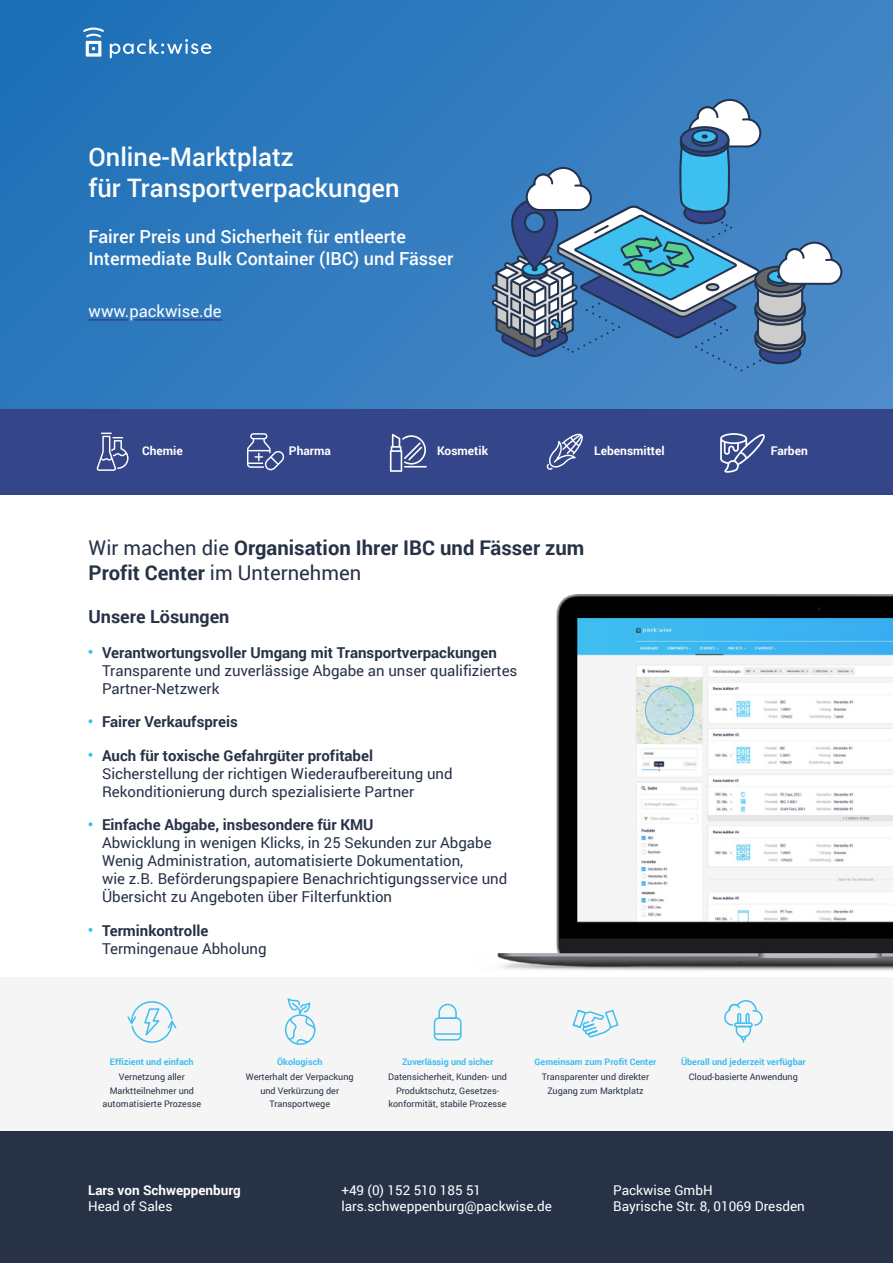
<style>
.page{position:relative;width:893px;height:1263px;background:#fff}
.page>*{position:absolute;margin:0;border:0;box-sizing:border-box;transform-origin:0 0}
.t1{font:500 25.5px/30.6px "Roboto";color:#fff}
.t2{font:700 20.25px/24.3px "Roboto";color:#273247}
.t3{font:500 18px/21.6px "Roboto";color:#fff}
.t4{font:700 18px "Roboto";color:#273247}
.t5{font:16.5px "Roboto";color:#fff}
.t6{font:15px/18px "Roboto";color:#273247}
.t7{font:700 15px "Roboto";color:#273247}
.t8{font:13.5px/16.2px "Roboto";color:#fff}
.t9{font:700 13.5px "Roboto";color:#fff}
.t10{font:700 12px "Roboto";color:#fff}
.t11{font:9px/13.5px "Roboto";color:#273247;text-align:center}
.t12{font:700 9px "Roboto";color:#3ebeef}
.s1{font-weight:400}
</style>
<div class="page">
<div style="left:0;top:0;width:893px;height:420px;background:linear-gradient(to right,#2373b9,#4586c6)"></div>
<div style="left:0;top:977px;width:893px;height:156px;background:#f5f5f5"></div>
<svg style="left:127px;top:1001px;width:50px;height:42px"></svg>
<div style="left:285px;top:1014px;width:30px;height:31px;border:2px solid #40bfef;border-radius:50%"></div>
<svg style="left:287px;top:999px;width:29px;height:46px"></svg>
<div style="left:434px;top:1017px;width:28px;height:23px;border:2px solid #40bfef;border-radius:4px"></div>
<svg style="left:438px;top:1003px;width:20px;height:17px"></svg>
<hr style="left:434px;top:1033px;width:27px;height:2px;background:#40bfef">
<svg style="left:572px;top:1009px;width:47px;height:29px"></svg>
<svg style="left:724px;top:1000px;width:39px;height:42px"></svg>
<div style="left:0;top:1131px;width:893px;height:132px;background:#273247"></div>
<hr style="left:89px;top:319px;width:38px;height:2px;background:#34458a">
<hr style="left:135px;top:319px;width:87px;height:2px;background:#34458a">
<svg style="left:89px;top:650px;width:4px;height:4px"></svg>
<svg style="left:89px;top:719px;width:4px;height:4px"></svg>
<svg style="left:89px;top:753px;width:4px;height:4px"></svg>
<svg style="left:89px;top:822px;width:4px;height:4px"></svg>
<svg style="left:89px;top:928px;width:4px;height:4px"></svg>
<svg style="left:110px;top:39px;width:102px;height:19px;background:#5291c8"></svg>
<svg style="left:83px;top:28px;width:21px;height:29px"></svg>
<svg style="left:491px;top:99px;width:351px;height:272px;background:#548abb"></svg>
<img style="left:497px;top:594px;width:396px;height:377px">
<div style="left:803px;top:941px;width:35px;height:9px;background:#1d1e22"></div>
<div style="left:0;top:409px;width:893px;height:85px;background:#34458a"></div>
<svg style="left:390px;top:434px;width:37px;height:38px"></svg>
<svg style="left:546px;top:433px;width:37px;height:37px"></svg>
<svg style="left:720px;top:433px;width:45px;height:40px"></svg>
<svg style="left:247px;top:433px;width:38px;height:37px"></svg>
<svg style="left:97px;top:433px;width:32px;height:38px"></svg>
<h1 class="t1" style="left:89px;top:141px;width:313px">Online-Marktplatz<br>für Transportverpackungen</h1>
<p class="t3" style="left:89px;top:225px;width:366px">Fairer Preis und Sicherheit für entleerte<br>Intermediate Bulk Container (IBC) und Fässer</p>
<p class="t5" style="left:89px;top:300px;width:135px">www.packwise.de</p>
<p class="t10" style="left:142px;top:442px;width:42px">Chemie</p>
<p class="t10" style="left:289px;top:442px;width:44px">Pharma</p>
<p class="t10" style="left:437px;top:442px;width:53px">Kosmetik</p>
<p class="t10" style="left:594px;top:442px;width:72px">Lebensmittel</p>
<p class="t10" style="left:771px;top:442px;width:39px">Farben</p>
<h2 class="t2" style="left:89px;top:535px;width:497px"><span class="s1">Wir machen die</span> Organisation Ihrer IBC und Fässer zum<br>Profit Center <span class="s1">im Unternehmen</span></h2>
<p class="t4" style="left:89px;top:604px;width:142px">Unsere Lösungen</p>
<p class="t7" style="left:102px;top:642px;width:396px">Verantwortungsvoller Umgang mit Transportverpackungen</p>
<p class="t6" style="left:102px;top:661px;width:417px">Transparente und zuverlässige Abgabe an unser qualifiziertes<br>Partner-Netzwerk</p>
<p class="t7" style="left:102px;top:711px;width:137px">Fairer Verkaufspreis</p>
<p class="t7" style="left:102px;top:745px;width:272px">Auch für toxische Gefahrgüter profitabel</p>
<p class="t6" style="left:102px;top:764px;width:352px">Sicherstellung der richtigen Wiederaufbereitung und<br>Rekonditionierung durch spezialisierte Partner</p>
<p class="t7" style="left:102px;top:814px;width:273px">Einfache Abgabe, insbesondere für KMU</p>
<p class="t6" style="left:102px;top:833px;width:407px">Abwicklung in wenigen Klicks, in 25 Sekunden zur Abgabe Wenig Administration, automatisierte Dokumentation,<br>wie z.B. Beförderungspapiere Benachrichtigungsservice und Übersicht zu Angeboten über Filterfunktion</p>
<p class="t7" style="left:102px;top:920px;width:108px">Terminkontrolle</p>
<p class="t6" style="left:102px;top:939px;width:166px">Termingenaue Abholung</p>
<p class="t12" style="left:110px;top:1055px;width:85px">Effizient und einfach</p>
<p class="t11" style="left:103px;top:1070px;width:100px">Vernetzung aller<br>Marktteilnehmer und automatisierte Prozesse</p>
<p class="t12" style="left:277px;top:1055px;width:47px">Ökologisch</p>
<p class="t11" style="left:246px;top:1070px;width:109px">Werterhalt der Verpackung und Verkürzung der<br>Transportwege</p>
<p class="t12" style="left:402px;top:1055px;width:93px">Zuverlässig und sicher</p>
<p class="t11" style="left:388px;top:1070px;width:120px">Datensicherheit, Kunden- und<br>Produktschutz, Gesetzes&shy;konformität, stabile Prozesse</p>
<p class="t12" style="left:535px;top:1055px;width:123px">Gemeinsam zum Profit Center</p>
<p class="t11" style="left:542px;top:1070px;width:109px">Transparenter und direkter<br>Zugang zum Marktplatz</p>
<p class="t12" style="left:681px;top:1055px;width:126px">Überall und jederzeit verfügbar</p>
<p class="t11" style="left:689px;top:1070px;width:110px">Cloud-basierte Anwendung</p>
<p class="t9" style="left:88px;top:1181px;width:154px">Lars von Schweppenburg</p>
<p class="t8" style="left:88px;top:1198px;width:86px">Head of Sales</p>
<p class="t8" style="left:341px;top:1181px;width:212px">+49 (0) 152 510 185 51 lars.schweppenburg@packwise.de</p>
<p class="t8" style="left:613px;top:1181px;width:193px">Packwise GmbH<br>Bayrische Str. 8, 01069 Dresden</p>
</div>
